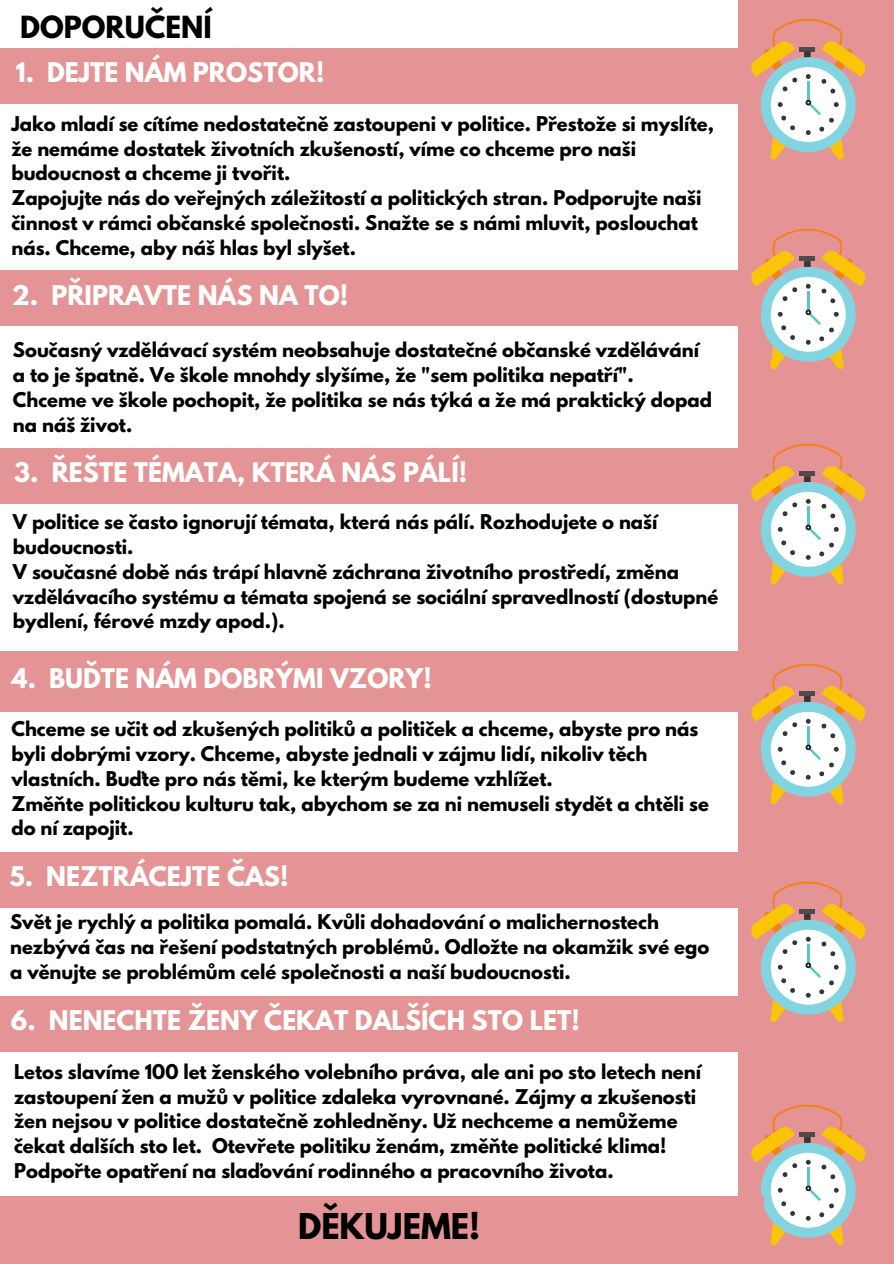
<style>
.page{position:relative;width:894px;height:1264px;background:#fff}
.page>*{position:absolute;margin:0;border:0;box-sizing:border-box;transform-origin:0 0}
.t1{font:700 31.5px "League Spartan";color:#000}
.t2{font:700 27px "League Spartan";color:#000}
.t3{font:700 24px "League Spartan";color:#fff}
.t4{font:700 18px/24.8px "League Spartan";color:#000}
</style>
<div class="page">
<div style="left:737px;top:0;width:156px;height:1263px;background:#e49494"></div>
<div style="left:760px;top:919px;width:95px;height:95px;background:#82d5e0;border-radius:50%"></div>
<div style="left:770px;top:929px;width:75px;height:75px;background:#fff;border-radius:50%"></div>
<hr style="left:806px;top:944px;width:3px;height:21px;background:#59c7ca">
<svg style="left:770px;top:999px;width:15px;height:23px"></svg>
<svg style="left:777px;top:964px;width:5px;height:5px"></svg>
<svg style="left:805px;top:962px;width:38px;height:60px"></svg>
<svg style="left:751px;top:881px;width:115px;height:75px"></svg>
<svg style="left:780px;top:978px;width:15px;height:15px"></svg>
<div style="left:760px;top:1142px;width:95px;height:95px;background:#82d5e0;border-radius:50%"></div>
<div style="left:770px;top:1152px;width:75px;height:75px;background:#fff;border-radius:50%"></div>
<hr style="left:806px;top:1166px;width:3px;height:22px;background:#59c7ca">
<svg style="left:770px;top:1222px;width:15px;height:23px"></svg>
<svg style="left:777px;top:1187px;width:5px;height:5px"></svg>
<svg style="left:805px;top:1185px;width:38px;height:60px"></svg>
<svg style="left:751px;top:1104px;width:115px;height:75px"></svg>
<svg style="left:780px;top:1201px;width:15px;height:15px"></svg>
<div style="left:760px;top:702px;width:95px;height:94px;background:#82d5e0;border-radius:50%"></div>
<div style="left:770px;top:711px;width:75px;height:75px;background:#fff;border-radius:50%"></div>
<hr style="left:806px;top:726px;width:3px;height:21px;background:#59c7ca">
<svg style="left:770px;top:781px;width:15px;height:23px"></svg>
<svg style="left:777px;top:746px;width:5px;height:5px"></svg>
<svg style="left:805px;top:744px;width:38px;height:60px"></svg>
<svg style="left:751px;top:663px;width:115px;height:75px"></svg>
<svg style="left:780px;top:760px;width:15px;height:15px"></svg>
<div style="left:760px;top:482px;width:95px;height:95px;background:#82d5e0;border-radius:50%"></div>
<div style="left:770px;top:492px;width:75px;height:75px;background:#fff;border-radius:50%"></div>
<hr style="left:806px;top:506px;width:3px;height:22px;background:#59c7ca">
<svg style="left:770px;top:561px;width:15px;height:23px"></svg>
<svg style="left:777px;top:527px;width:5px;height:5px"></svg>
<svg style="left:805px;top:524px;width:38px;height:60px"></svg>
<svg style="left:751px;top:443px;width:115px;height:75px"></svg>
<svg style="left:780px;top:540px;width:15px;height:15px"></svg>
<div style="left:760px;top:57px;width:95px;height:95px;background:#82d5e0;border-radius:50%"></div>
<div style="left:770px;top:67px;width:75px;height:75px;background:#fff;border-radius:50%"></div>
<hr style="left:806px;top:81px;width:3px;height:22px;background:#59c7ca">
<svg style="left:770px;top:137px;width:15px;height:23px"></svg>
<svg style="left:777px;top:102px;width:5px;height:5px"></svg>
<svg style="left:805px;top:100px;width:38px;height:60px"></svg>
<svg style="left:751px;top:19px;width:115px;height:75px"></svg>
<svg style="left:780px;top:115px;width:15px;height:16px"></svg>
<div style="left:760px;top:267px;width:95px;height:95px;background:#82d5e0;border-radius:50%"></div>
<div style="left:770px;top:277px;width:75px;height:75px;background:#fff;border-radius:50%"></div>
<hr style="left:806px;top:291px;width:3px;height:22px;background:#59c7ca">
<svg style="left:770px;top:346px;width:15px;height:23px"></svg>
<svg style="left:777px;top:312px;width:5px;height:5px"></svg>
<svg style="left:805px;top:309px;width:38px;height:60px"></svg>
<svg style="left:751px;top:228px;width:115px;height:75px"></svg>
<svg style="left:780px;top:325px;width:15px;height:15px"></svg>
<div style="left:0;top:48px;width:740px;height:55px;background:#e49494"></div>
<div style="left:0;top:271px;width:750px;height:55px;background:#e49494"></div>
<div style="left:0;top:448px;width:747px;height:55px;background:#e49494"></div>
<div style="left:0;top:651px;width:750px;height:61px;background:#e49494"></div>
<div style="left:0;top:852px;width:750px;height:55px;background:#e49494"></div>
<div style="left:0;top:996px;width:743px;height:55px;background:#e49494"></div>
<div style="left:0;top:1195px;width:763px;height:68px;background:#e49494"></div>
<h2 class="t2" style="left:20px;top:13px;width:193px">DOPORUČENÍ</h2>
<h3 class="t3" style="left:16px;top:60px;width:310px">1. DEJTE NÁM PROSTOR!</h3>
<p class="t4" style="left:11px;top:113px;width:703px">Jako mladí se cítíme nedostatečně zastoupeni v politice. Přestože si myslíte, že nemáme dostatek životních zkušeností, víme co chceme pro naši budoucnost a chceme ji tvořit.<br>Zapojujte nás do veřejných záležitostí a politických stran. Podporujte naši činnost v rámci občanské společnosti. Snažte se s námi mluvit, poslouchat nás. Chceme, aby náš hlas byl slyšet.</p>
<h3 class="t3" style="left:12px;top:283px;width:338px">2. PŘIPRAVTE NÁS NA TO!</h3>
<p class="t4" style="left:13px;top:340px;width:700px">Současný vzdělávací systém neobsahuje dostatečné občanské vzdělávání a to je špatně. Ve škole mnohdy slyšíme, že "sem politika nepatří".<br>Chceme ve škole pochopit, že politika se nás týká a že má praktický dopad na náš život.</p>
<h3 class="t3" style="left:14px;top:460px;width:454px">3. ŘEŠTE TÉMATA, KTERÁ NÁS PÁLÍ!</h3>
<p class="t4" style="left:13px;top:512px;width:706px">V politice se často ignorují témata, která nás pálí. Rozhodujete o naší budoucnosti.<br>V současné době nás trápí hlavně záchrana životního prostředí, změna vzdělávacího systému a témata spojená se sociální spravedlností (dostupné bydlení, férové mzdy apod.).</p>
<h3 class="t3" style="left:12px;top:666px;width:421px">4. BUĎTE NÁM DOBRÝMI VZORY!</h3>
<p class="t4" style="left:11px;top:719px;width:698px">Chceme se učit od zkušených politiků a političek a chceme, abyste pro nás byli dobrými vzory. Chceme, abyste jednali v zájmu lidí, nikoliv těch vlastních. Buďte pro nás těmi, ke kterým budeme vzhlížet.<br>Změňte politickou kulturu tak, abychom se za ni nemuseli stydět a chtěli se do ní zapojit.</p>
<h3 class="t3" style="left:9px;top:864px;width:280px">5. NEZTRÁCEJTE ČAS!</h3>
<p class="t4" style="left:10px;top:911px;width:700px">Svět je rychlý a politika pomalá. Kvůli dohadování o malichernostech nezbývá čas na řešení podstatných problémů. Odložte na okamžik své ego a věnujte se problémům celé společnosti a naší budoucnosti.</p>
<h3 class="t3" style="left:11px;top:1008px;width:570px">6. NENECHTE ŽENY ČEKAT DALŠÍCH STO LET!</h3>
<p class="t4" style="left:14px;top:1061px;width:688px">Letos slavíme 100 let ženského volebního práva, ale ani po sto letech není zastoupení žen a mužů v politice zdaleka vyrovnané. Zájmy a zkušenosti žen nejsou v politice dostatečně zohledněny. Už nechceme a nemůžeme čekat dalších sto let. Otevřete politiku ženám, změňte politické klima!<br>Podpořte opatření na slaďování rodinného a pracovního života.</p>
<h1 class="t1" style="left:298px;top:1210px;width:184px">DĚKUJEME!</h1>
</div>
